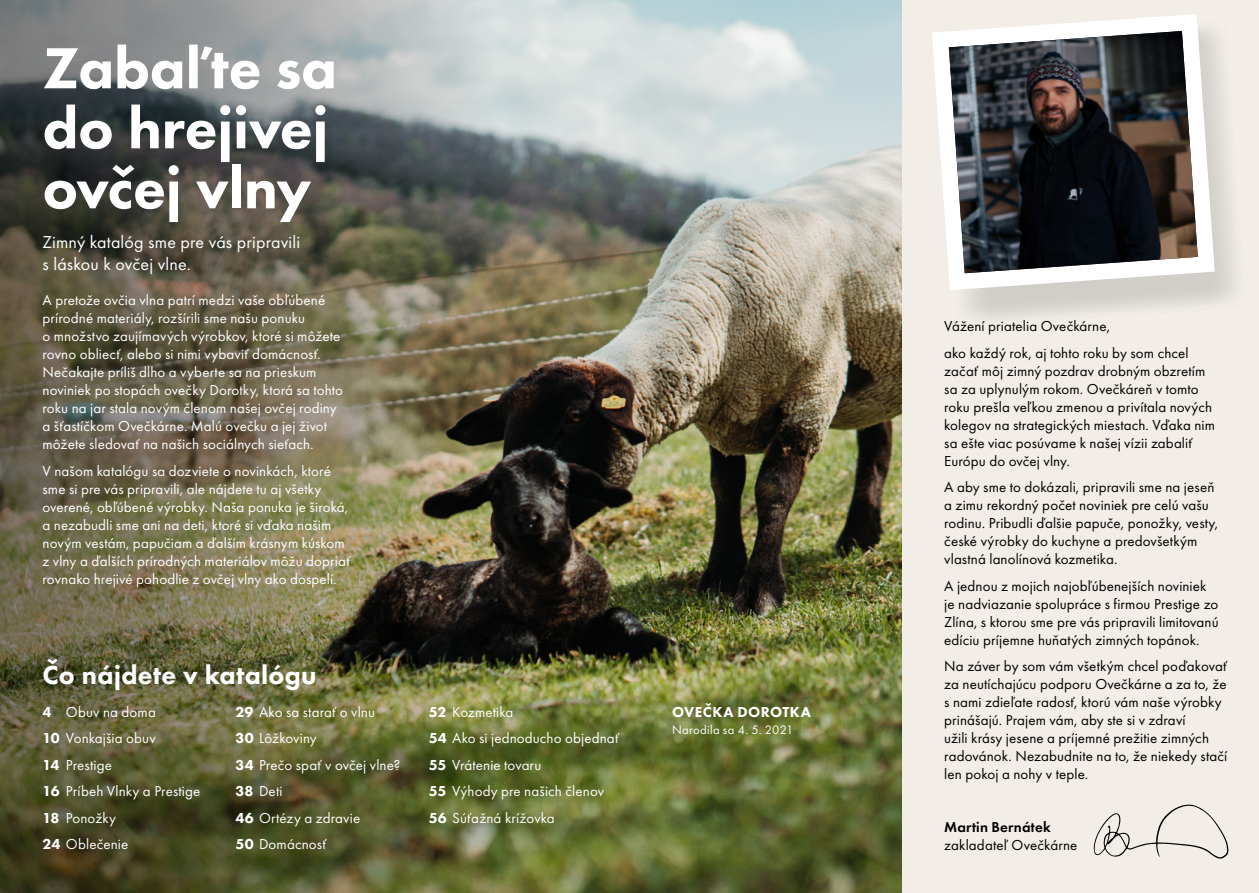
<style>
.page{position:relative;width:1259px;height:893px;background:#fff}
.page>*{position:absolute;margin:0;border:0;box-sizing:border-box;transform-origin:0 0}
.t1{font:800 60px/60px "Futura PT";letter-spacing:-.01em;color:#fff}
.t2{font:800 27px "Futura PT";letter-spacing:.01em;color:#fff}
.t3{font:18px/22.5px "Futura PT";letter-spacing:.01em;color:#fff}
.t4{font:15px/18px "Futura PT";letter-spacing:.01em;color:#fff}
.t5{font:15px/18px "Futura PT";letter-spacing:.01em;color:#000}
.t6{font:600 15px "Futura PT";letter-spacing:.01em;color:#000}
.t7{font:800 15px "Futura PT";letter-spacing:.03em;color:#fff}
.t8{font:12.75px "Futura PT";letter-spacing:.025em;color:#fff}
.s1{font-weight:800}
</style>
<div class="page">
<div style="left:853px;top:0;width:406px;height:893px;background:#f2ede7"></div>
<img style="left:496px;top:0;width:405px;height:893px">
<img style="left:0;top:0;width:496px;height:893px">
<svg style="left:965px;top:36px;width:271px;height:283px"></svg>
<svg style="left:932px;top:14px;width:282px;height:276px"></svg>
<img style="left:949px;top:31px;width:248px;height:242px">
<svg style="left:1093px;top:804px;width:135px;height:55px"></svg>
<h1 class="t1" style="left:43px;top:37px;width:296px">Zabaľte sa do hrejivej ovčej vlny</h1>
<p class="t3" style="left:43px;top:230px;width:259px">Zimný katalóg sme pre vás pripravili s láskou k ovčej vlne.</p>
<p class="t4" style="left:43px;top:291px;width:302px">A pretože ovčia vlna patrí medzi vaše obľúbené prírodné materiály, rozšírili sme našu ponuku<br>o množstvo zaujímavých výrobkov, ktoré si môžete rovno obliecť, alebo si nimi vybaviť domácnosť.<br>Nečakajte príliš dlho a vyberte sa na prieskum noviniek po stopách ovečky Dorotky, ktorá sa tohto roku na jar stala novým členom našej ovčej rodiny a šťastíčkom Ovečkárne. Malú ovečku a jej život môžete sledovať na našich sociálnych sieťach.</p>
<p class="t4" style="left:43px;top:462px;width:309px">V našom katalógu sa dozviete o novinkách, ktoré sme si pre vás pripravili, ale nájdete tu aj všetky overené, obľúbené výrobky. Naša ponuka je široká, a nezabudli sme ani na deti, ktoré si vďaka našim novým vestám, papučiam a ďalším krásnym kúskom z vlny a ďalších prírodných materiálov môžu dopriať rovnako hrejivé pohodlie z ovčej vlny ako dospelí.</p>
<h2 class="t2" style="left:43px;top:658px;width:276px">Čo nájdete v katalógu</h2>
<p class="t4" style="left:43px;top:698px;width:159px;line-height:26.5px"><span class="s1">4</span> Obuv na doma<br><span class="s1">10</span> Vonkajšia obuv<br><span class="s1">14</span> Prestige<br><span class="s1">16</span> Príbeh Vlnky a Prestige<br><span class="s1">18</span> Ponožky<br><span class="s1">24</span> Oblečenie</p>
<p class="t4" style="left:236px;top:698px;width:166px;line-height:26.5px"><span class="s1">29</span> Ako sa starať o vlnu<br><span class="s1">30</span> Lôžkoviny<br><span class="s1">34</span> Prečo spať v ovčej vlne?<br><span class="s1">38</span> Deti<br><span class="s1">46</span> Ortézy a zdravie<br><span class="s1">50</span> Domácnosť</p>
<p class="t4" style="left:429px;top:698px;width:192px;line-height:26.5px"><span class="s1">52</span> Kozmetika<br><span class="s1">54</span> Ako si jednoducho objednať<br><span class="s1">55</span> Vrátenie tovaru<br><span class="s1">55</span> Výhody pre našich členov<br><span class="s1">56</span> Súťažná krížovka</p>
<p class="t7" style="left:672px;top:702px;width:140px">OVEČKA DOROTKA</p>
<p class="t8" style="left:672px;top:723px;width:123px">Narodila sa 4. 5. 2021</p>
<p class="t5" style="left:944px;top:313px;width:246px;line-height:26.5px">Vážení priatelia Ovečkárne,<br>ako každý rok, aj tohto roku by som chcel</p>
<p class="t5" style="left:944px;top:362px;width:272px">začať môj zimný pozdrav drobným obzretím sa za uplynulým rokom. Ovečkáreň v tomto roku prešla veľkou zmenou a privítala nových kolegov na strategických miestach. Vďaka nim sa ešte viac posúvame k našej vízii zabaliť Európu do ovčej vlny.</p>
<p class="t5" style="left:944px;top:478px;width:275px">A aby sme to dokázali, pripravili sme na jeseň a zimu rekordný počet noviniek pre celú vašu rodinu. Pribudli ďalšie papuče, ponožky, vesty, české výrobky do kuchyne a predovšetkým vlastná lanolínová kozmetika.</p>
<p class="t5" style="left:944px;top:577px;width:276px">A jednou z mojich najobľúbenejších noviniek je nadviazanie spolupráce s firmou Prestige zo Zlína, s ktorou sme pre vás pripravili limitovanú edíciu príjemne huňatých zimných topánok.</p>
<p class="t5" style="left:944px;top:657px;width:285px">Na záver by som vám všetkým chcel poďakovať za neutíchajúcu podporu Ovečkárne a za to, že s nami zdieľate radosť, ktorú vám naše výrobky prinášajú. Prajem vám, aby ste si v zdraví<br>užili krásy jesene a príjemné prežitie zimných radovánok. Nezabudnite na to, že niekedy stačí len pokoj a nohy v teple.</p>
<p class="t6" style="left:944px;top:818px;width:108px">Martin Bernátek</p>
<p class="t5" style="left:944px;top:836px;width:135px">zakladateľ Ovečkárne</p>
</div>
